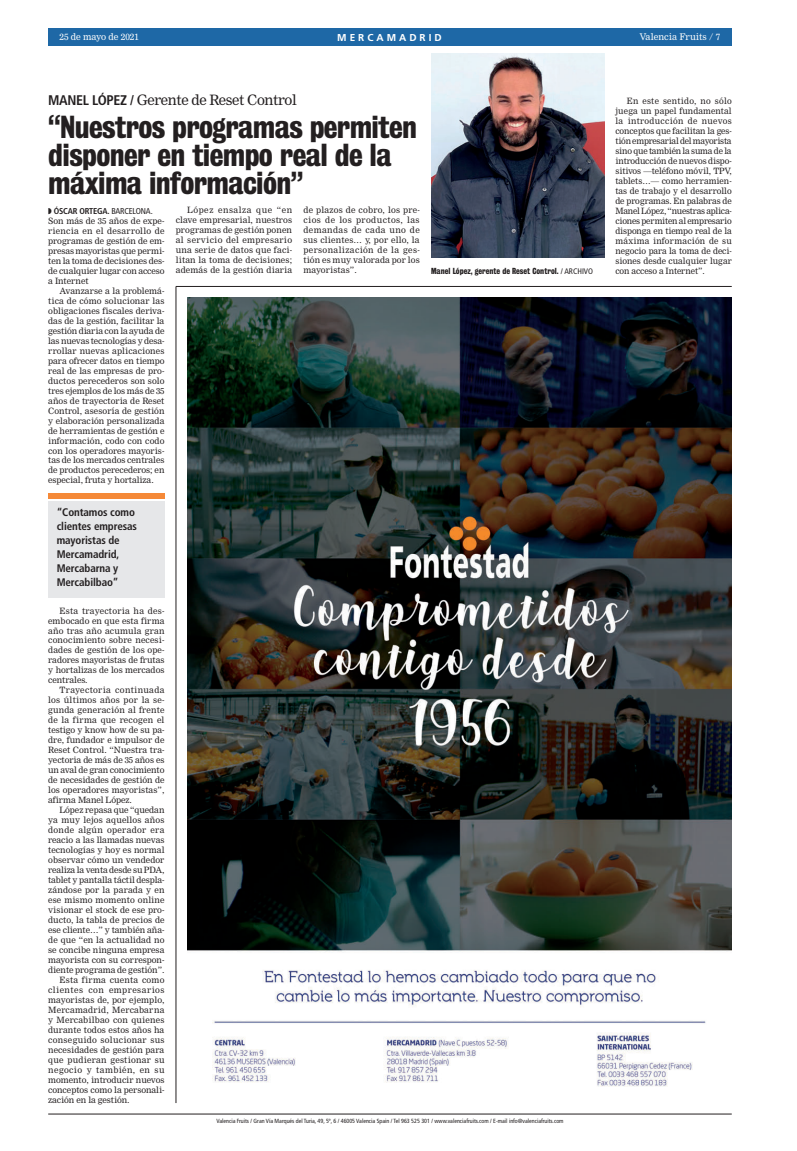
<style>
.page{position:relative;width:797px;height:1151px;background:#fff}
.page>*{position:absolute;margin:0;border:0;box-sizing:border-box;transform-origin:0 0}
.t1{font:29px/28px "Bureau Grot Three Seven";letter-spacing:-.02em;color:#231f20}
.t2{font:14px "Nimrod";letter-spacing:-.025em;color:#231f20}
.t3{font:700 condensed 11px/14px "Frutiger";letter-spacing:-.01em;color:#231f20}
.t4{font:700 10px "Frutiger";letter-spacing:.3em;color:#fff}
.t5{font:9px "Nimrod";color:#fff}
.t6{font:8.5px/10px "Nimrod";letter-spacing:.005em;color:#231f20;text-align:justify}
.t7{font:8.5px "Nimrod";letter-spacing:.025em;color:#231f20}
.t8{font:8.5px "Nimrod";letter-spacing:-.02em;color:#231f20}
.t9{font:700 condensed 8.5px "Frutiger";letter-spacing:-.02em;color:#231f20}
.t10{font:8.5px "Nimrod";letter-spacing:.03em;color:#231f20}
.t11{font:8.5px "Nimrod";letter-spacing:.055em;color:#231f20}
.t12{font:8.5px "Nimrod";letter-spacing:.035em;color:#231f20}
.t13{font:8.5px "Nimrod";letter-spacing:.04em;color:#231f20}
.t14{font:8px "Bureau Grot Three Seven";color:#231f20}
.t15{font:condensed 6px "Frutiger";color:#231f20}
.s1{font-family:"Frutiger";font-weight:700;font-stretch:condensed}
.s2{font-weight:400}
.s3{font-family:"Frutiger";font-stretch:condensed}
</style>
<div class="page">
<div style="left:48px;top:28px;width:683px;height:17px;background:#1e68a6"></div>
<hr style="left:48px;top:1114px;width:683px;height:1px;background:#231f20">
<img style="left:187px;top:298px;width:544px;height:789px">
<hr style="left:176px;top:286px;width:555px;height:1px;background:#231f20">
<hr style="left:176px;top:287px;width:1px;height:816px;background:#231f20">
<img style="left:431px;top:54px;width:173px;height:204px">
<div style="left:48px;top:493px;width:116px;height:6px;background:#f58938"></div>
<div style="left:48px;top:502px;width:116px;height:96px;background:#e6e7e9"></div>
<p class="t5" style="left:60px;top:32px;width:81px">25 de mayo de 2021</p>
<p class="t4" style="left:337px;top:31px;width:106px">MERCAMADRID</p>
<p class="t5" style="left:639px;top:32px;width:83px">Valencia Fruits / 7</p>
<h2 class="t2" style="left:48px;top:91px;width:250px"><span class="s1">Manel Ló pez /</span> Gerente de Reset Control</h2>
<h1 class="t1" style="left:48px;top:113px;width:370px">“Nuestros programas permiten disponer en tiempo real de la máxima información”</h1>
<p class="t9" style="left:48px;top:206px;width:106px">◗ ÓSCAR ORTEGA. <span class="s2">BARCELONA.</span></p>
<p class="t6" style="left:48px;top:216px;width:118px">Son más de 35 años de expe&shy;riencia en el desarrollo de programas de gestión de em&shy;presas mayoristas que permi&shy;ten la toma de decisiones des&shy;de cualquier lugar con acceso a Internet</p>
<p class="t6" style="left:48px;top:285px;width:118px;text-indent:11px">Avanzarse a la problemá&shy;tica de cómo solucionar las obligaciones fiscales deriva&shy;das de la gestión, facilitar la gestión diaria con la ayuda de las nuevas tecnologías y desa&shy;rrollar nuevas aplicaciones para ofrecer datos en tiempo real de las empresas de pro&shy;ductos perecederos son solo tres ejemplos de los más de 35 años de trayectoria de Reset Control, asesoría de gestión y elaboración personalizada de herramientas de gestión e información, codo con codo con los operadores mayoris&shy;tas de los mercados centrales de productos perecederos; en especial, fruta y hortaliza.</p>
<p class="t3" style="left:57px;top:505px;width:82px">“Contamos como clientes empresas mayoristas de<br>Mercamadrid,<br>Mercabarna y<br>Mercabilbao”</p>
<p class="t6" style="left:48px;top:605px;width:118px;text-indent:11px">Esta trayectoria ha des&shy;embocado en que esta firma año tras año acumula gran conocimiento sobre necesi&shy;dades de gestión de los ope&shy;radores mayoristas de frutas y hortalizas de los mercados centrales.</p>
<p class="t6" style="left:48px;top:685px;width:118px;text-indent:11px">Trayectoria continuada los últimos años por la se&shy;gunda generación al frente de la firma que recogen el testigo y know how de su pa&shy;dre, fundador e impulsor de Reset Control. “Nuestra tra&shy;yectoria de más de 35 años es un aval de gran conocimiento de necesidades de gestión de los operadores mayoristas”, afirma Manel López.</p>
<p class="t6" style="left:60px;top:805px;width:106px">López repasa que “quedan</p>
<p class="t6" style="left:48px;top:815px;width:118px">ya muy lejos aquellos años</p>
<p class="t12" style="left:48px;top:825px;width:118px">donde algún operador era</p>
<p class="t6" style="left:48px;top:835px;width:118px">reacio a las llamadas nuevas</p>
<p class="t6" style="left:48px;top:845px;width:118px">tecnologías y hoy es normal</p>
<p class="t6" style="left:48px;top:855px;width:118px">observar cómo un vendedor</p>
<p class="t8" style="left:48px;top:865px;width:118px">realiza la venta desde su PDA,</p>
<p class="t6" style="left:48px;top:875px;width:118px">tablet y pantalla táctil despla-</p>
<p class="t6" style="left:48px;top:885px;width:118px">zándose por la parada y en</p>
<p class="t6" style="left:48px;top:895px;width:118px">ese mismo momento online</p>
<p class="t6" style="left:48px;top:905px;width:118px">visionar el stock de ese pro-</p>
<p class="t6" style="left:48px;top:915px;width:118px">ducto, la tabla de precios de</p>
<p class="t6" style="left:48px;top:925px;width:118px">ese cliente…” y también aña-</p>
<p class="t6" style="left:48px;top:935px;width:118px">de que “en la actualidad no</p>
<p class="t6" style="left:48px;top:945px;width:118px">se concibe ninguna empresa</p>
<p class="t6" style="left:48px;top:955px;width:118px">mayorista con su correspon-</p>
<p class="t6" style="left:48px;top:965px;width:118px">diente programa de gestión”.</p>
<p class="t7" style="left:60px;top:975px;width:106px">Esta firma cuenta como</p>
<p class="t11" style="left:48px;top:985px;width:118px">clientes con empresarios</p>
<p class="t6" style="left:48px;top:995px;width:118px">mayoristas de, por ejemplo,</p>
<p class="t6" style="left:48px;top:1005px;width:118px">Mercamadrid, Mercabarna</p>
<p class="t6" style="left:48px;top:1015px;width:118px">y Mercabilbao con quienes</p>
<p class="t6" style="left:48px;top:1025px;width:118px">durante todos estos años ha</p>
<p class="t10" style="left:48px;top:1035px;width:118px">conseguido solucionar sus</p>
<p class="t6" style="left:48px;top:1045px;width:118px">necesidades de gestión para</p>
<p class="t7" style="left:48px;top:1055px;width:118px">que pudieran gestionar su</p>
<p class="t13" style="left:48px;top:1065px;width:118px">negocio y también, en su</p>
<p class="t6" style="left:48px;top:1075px;width:118px">momento, introducir nuevos</p>
<p class="t6" style="left:48px;top:1085px;width:118px">conceptos como la personali-</p>
<p class="t6" style="left:48px;top:1095px;width:83px">zación en la gestión.</p>
<p class="t6" style="left:176px;top:205px;width:118px;text-indent:11px">López ensalza que “en clave empresarial, nuestros programas de gestión ponen al servicio del empresario una serie de datos que faci&shy;litan la toma de decisiones; además de la gestión diaria</p>
<p class="t6" style="left:303px;top:205px;width:118px">de plazos de cobro, los pre&shy;cios de los productos, las demandas de cada uno de sus clientes… y, por ello, la personalización de la ges&shy;tión es muy valorada por los mayoristas”.</p>
<p class="t14" style="left:431px;top:266px;width:163px">Manel López, gerente de Reset Control. <span class="s3">/ ARCHIVO</span></p>
<p class="t15" style="left:216px;top:1117px;width:349px">Valencia Fruits / Gran Vía Marqués del Turia, 49, 5º, 6 / 46005 Valencia Spain / Tel 963 525 301 / www.valenciafruits.com / E-mail info@valenciafruits.com</p>
<p class="t6" style="left:615px;top:96px;width:118px;text-indent:11px">En este sentido, no sólo juega un papel fundamental la introducción de nuevos conceptos que facilitan la ges&shy;tión empresarial del mayorista sino que también la suma de la introducción de nuevos dispo&shy;sitivos —teléfono móvil, TPV, tablets…— como herramien&shy;tas de trabajo y el desarrollo de programas. En palabras de Manel López, “nuestras aplica&shy;ciones permiten al empresario disponga en tiempo real de la máxima información de su negocio para la toma de deci&shy;siones desde cualquier lugar con acceso a Internet”.</p>
</div>
